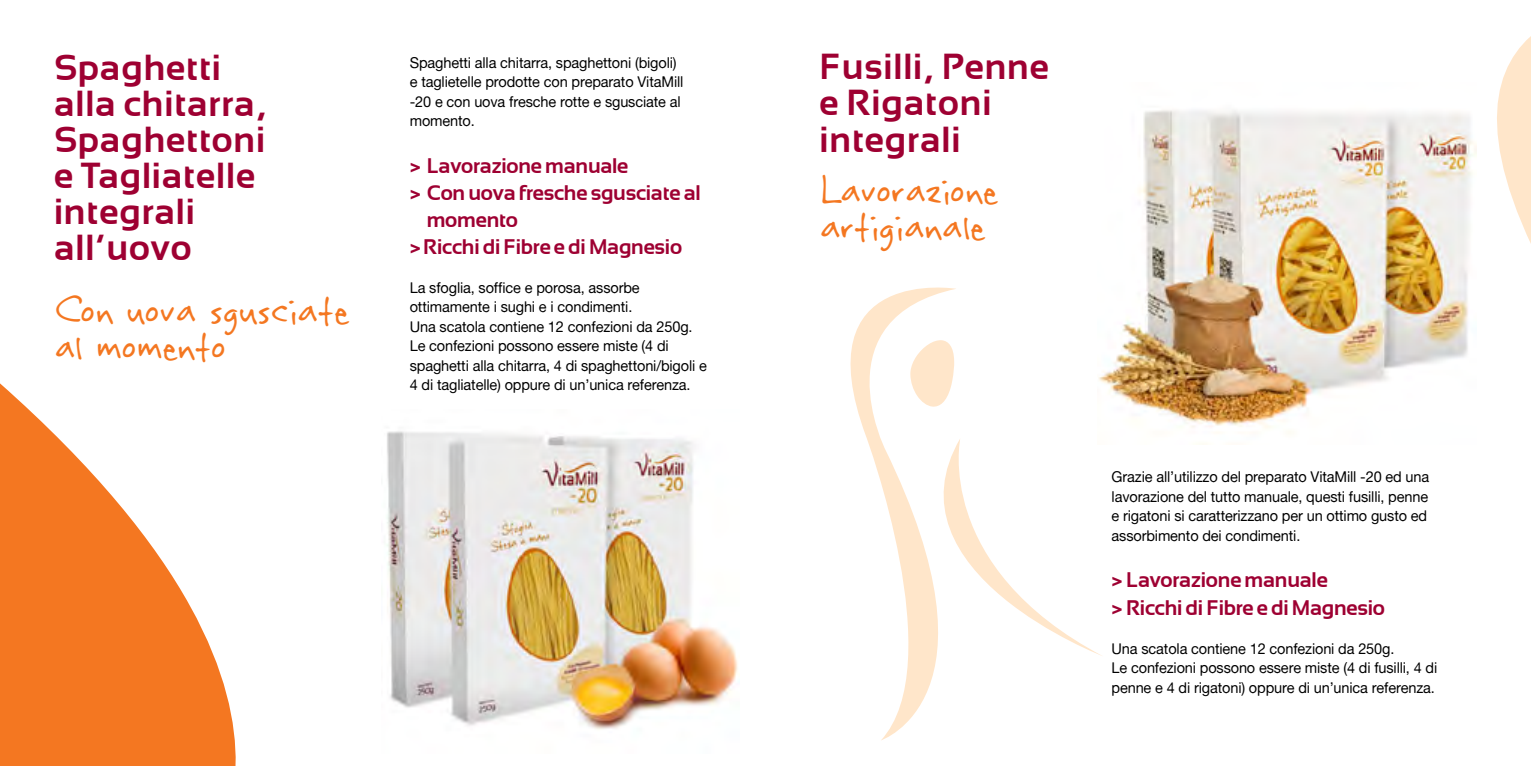
<style>
.page{position:relative;width:1531px;height:766px;background:#fff}
.page>*{position:absolute;margin:0;border:0;box-sizing:border-box;transform-origin:0 0}
.t1{font:49.5px/36px "Rabiohead";letter-spacing:-.01em;color:#f47721}
.t2{font:700 36px/36px "Sansation";letter-spacing:.025em;color:#9e0032}
.t3{font:700 21px/27px "Sansation";letter-spacing:-.01em;color:#9e0032}
.t4{font:15px/19.5px "Alte Haas Grotesk";letter-spacing:-.01em;color:#000}
</style>
<div class="page">
<svg style="left:850px;top:287px;width:106px;height:453px"></svg>
<svg style="left:882px;top:438px;width:220px;height:218px"></svg>
<img style="left:1097px;top:110px;width:310px;height:334px">
<img style="left:387px;top:431px;width:353px;height:299px">
<svg style="left:1407px;top:36px;width:124px;height:330px"></svg>
<svg style="left:0;top:383px;width:236px;height:382px;fill:#f47721"></svg>
<h2 class="t2" style="left:54px;top:49px;width:214px">Spaghetti alla chitarra,<br>Spaghettoni e Tagliatelle integrali all’uovo</h2>
<h1 class="t1" style="left:54px;top:290px;width:297px">Con uova sgusciate al momento</h1>
<p class="t4" style="left:410px;top:52px;width:275px">Spaghetti alla chitarra, spaghettoni (bigoli) e taglietelle prodotte con preparato VitaMill -20 e con uova fresche rotte e sgusciate al momento.</p>
<h3 class="t3" style="left:410px;top:152px;width:292px">&gt; Lavorazione manuale<br>&gt; Con uova fresche sgusciate al</h3>
<h3 class="t3" style="left:410px;top:233px;width:274px">&gt;Ricchi di Fibre e di Magnesio</h3>
<p class="t4" style="left:410px;top:277px;width:299px">La sfoglia, soffice e porosa, assorbe ottimamente i sughi e i condimenti.<br>Una scatola contiene 12 confezioni da 250g.<br>Le confezioni possono essere miste (4 di spaghetti alla chitarra, 4 di spaghettoni/bigoli e 4 di tagliatelle) oppure di un’unica referenza.</p>
<h3 class="t3" style="left:427px;top:206px;width:93px">momento</h3>
<h2 class="t2" style="left:819px;top:49px;width:231px">Fusilli, Penne e Rigatoni integrali</h2>
<h1 class="t1" style="left:819px;top:171px;width:180px">Lavorazione artigianale</h1>
<p class="t4" style="left:1111px;top:467px;width:319px">Grazie all’utilizzo del preparato VitaMill -20 ed una lavorazione del tutto manuale, questi fusilli, penne e rigatoni si caratterizzano per un ottimo gusto ed assorbimento dei condimenti.</p>
<h3 class="t3" style="left:1111px;top:566px;width:275px">&gt; Lavorazione manuale<br>&gt; Ricchi di Fibre e di Magnesio</h3>
<p class="t4" style="left:1111px;top:638px;width:327px">Una scatola contiene 12 confezioni da 250g.<br>Le confezioni possono essere miste (4 di fusilli, 4 di penne e 4 di rigatoni) oppure di un’unica referenza.</p>
</div>
